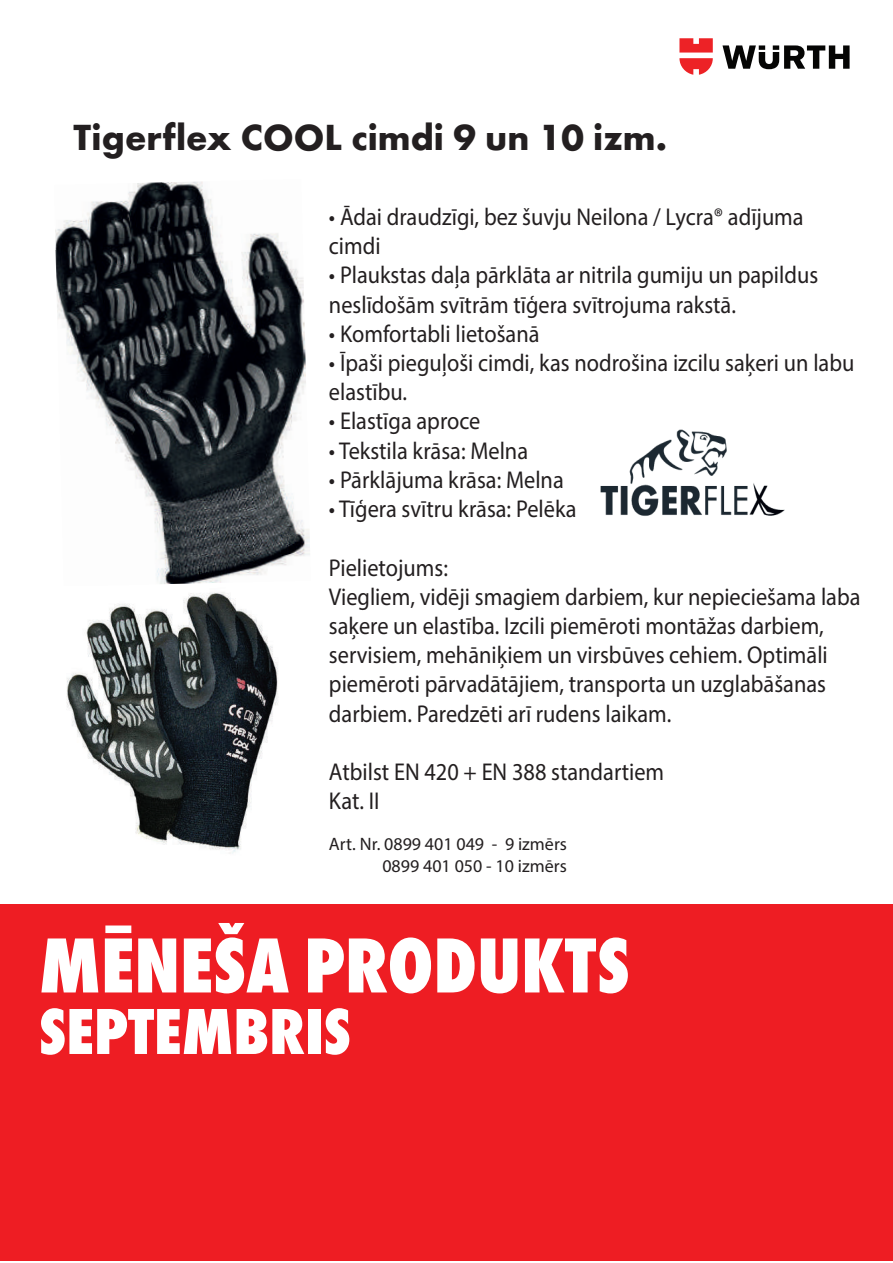
<style>
.page{position:relative;width:893px;height:1263px;background:#fff}
.page>*{position:absolute;margin:0;border:0;box-sizing:border-box;transform-origin:0 0}
.t1{font:81px "Wuerth Extra Bold Cond Caps";color:#fff}
.t2{font:67.5px "Wuerth Extra Bold Cond Caps";color:#fff}
.t3{font:700 37.5px "Wuerth";color:#231f20}
.t4{font:24.3px/29.2px "Myriad Pro";color:#231f20;scale:.92 1}
.t5{font:18px/21.6px "Myriad Pro";color:#231f20;text-align:right}
</style>
<div class="page">
<div style="left:0;top:904px;width:893px;height:357px;background:#ee1d23"></div>
<svg style="left:722px;top:45px;width:128px;height:24px"></svg>
<svg style="left:679px;top:38px;width:34px;height:37px"></svg>
<img style="left:55px;top:181px;width:255px;height:403px">
<img style="left:600px;top:429px;width:185px;height:87px">
<img style="left:66px;top:592px;width:212px;height:262px">
<h3 class="t3" style="left:74px;top:110px;width:595px">Tigerflex COOL cimdi 9 un 10 izm.</h3>
<p class="t4" style="left:329px;top:202px;width:517px">• Ādai draudzīgi, bez šuvju Neilona / Lycra® adījuma cimdi</p>
<p class="t4" style="left:329px;top:260px;width:533px">• Plaukstas daļa pārklāta ar nitrila gumiju un papildus neslīdošām svītrām tīģera svītrojuma rakstā.</p>
<p class="t4" style="left:329px;top:319px;width:230px">• Komfortabli lietošanā</p>
<p class="t4" style="left:329px;top:348px;width:573px">• Īpaši pieguļoši cimdi, kas nodrošina izcilu saķeri un labu elastību.</p>
<p class="t4" style="left:329px;top:406px;width:166px">• Elastīga aproce</p>
<p class="t4" style="left:329px;top:435px;width:218px">• Tekstila krāsa: Melna</p>
<p class="t4" style="left:329px;top:465px;width:257px">• Pārklājuma krāsa: Melna</p>
<p class="t4" style="left:329px;top:494px;width:271px">• Tīģera svītru krāsa: Pelēka</p>
<p class="t4" style="left:329px;top:552px;width:579px">Pielietojums:<br>Viegliem, vidēji smagiem darbiem, kur nepieciešama laba saķere un elastība. Izcili piemēroti montāžas darbiem, servisiem, mehāniķiem un virsbūves cehiem. Optimāli piemēroti pārvadātājiem, transporta un uzglabāšanas darbiem. Paredzēti arī rudens laikam.</p>
<p class="t4" style="left:329px;top:757px;width:366px">Atbilst EN 420 + EN 388 standartiem<br>Kat. II</p>
<p class="t5" style="left:329px;top:833px;width:240px">Art. Nr. 0899 401 049 - 9 izmērs<br>0899 401 050 - 10 izmērs</p>
<h1 class="t1" style="left:39px;top:908px;width:592px">MĒNEŠA PRODUKTS</h1>
<h2 class="t2" style="left:39px;top:984px;width:313px">SEPTEMBRIS</h2>
</div>
